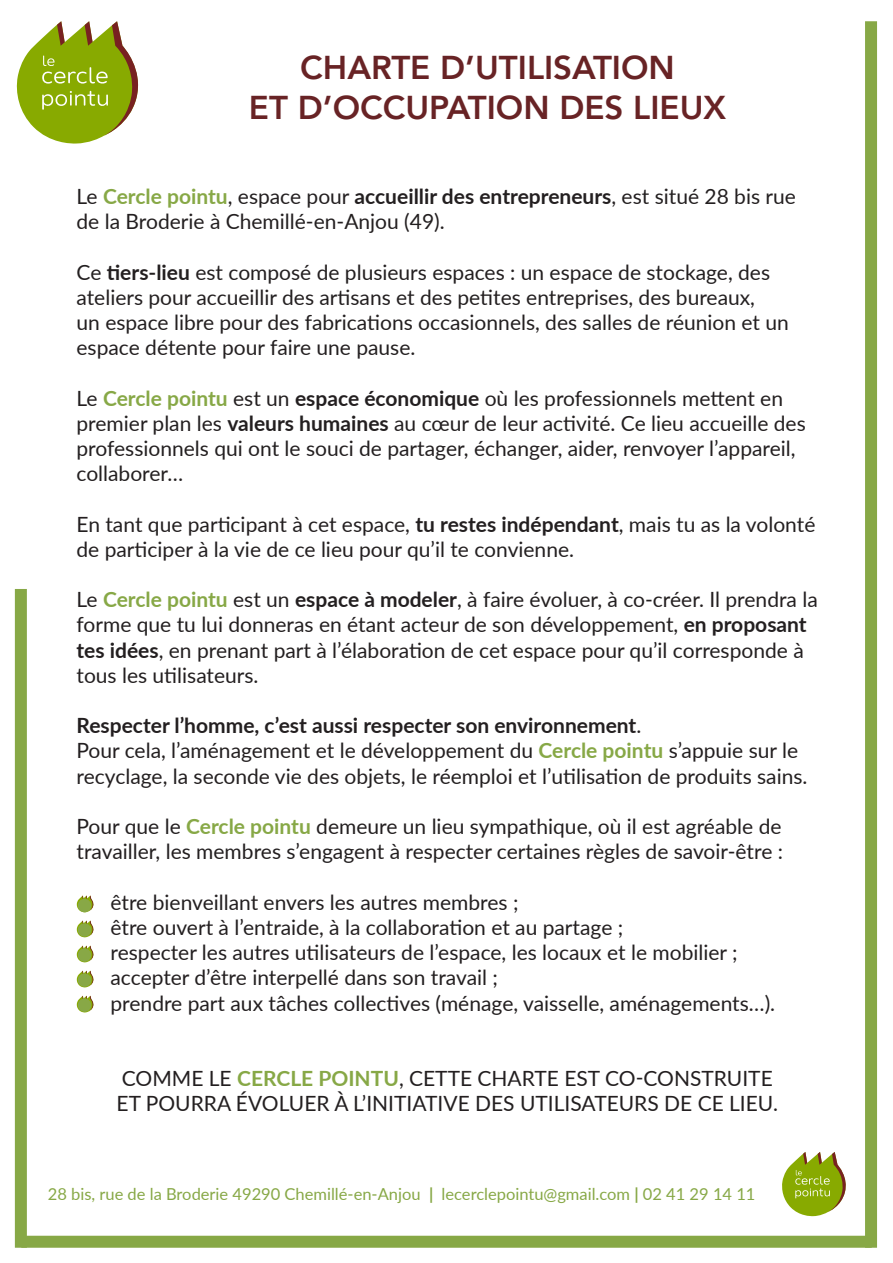
<style>
.page{position:relative;width:893px;height:1263px;background:#fff}
.page>*{position:absolute;margin:0;border:0;box-sizing:border-box;transform-origin:0 0}
.t1{font:800 33px "Avenir";color:#682325}
.t2{font:21px/25.2px "Lato";color:#231f20}
.t3{font:700 21px "Lato";color:#231f20}
.t4{font:16.5px "Lato";color:#87a846}
.s1{font-weight:700;color:#87a846}
.s2{font-weight:700}
.s3{font-weight:400}
</style>
<div class="page">
<svg style="left:16px;top:21px;width:123px;height:123px"></svg>
<div style="left:21px;top:1236px;width:851px;height:12px;background:#87a846"></div>
<div style="left:15px;top:589px;width:12px;height:659px;background:#87a846"></div>
<div style="left:865px;top:21px;width:12px;height:1227px;background:#87a846"></div>
<svg style="left:782px;top:1152px;width:64px;height:64px"></svg>
<svg style="left:77px;top:895px;width:17px;height:17px"></svg>
<svg style="left:77px;top:921px;width:17px;height:16px"></svg>
<svg style="left:77px;top:946px;width:17px;height:16px"></svg>
<svg style="left:77px;top:971px;width:17px;height:16px"></svg>
<svg style="left:77px;top:996px;width:17px;height:16px"></svg>
<div style="left:78px;top:998px;width:13px;height:14px;background:#88a846;border-radius:50%"></div>
<div style="left:78px;top:948px;width:13px;height:14px;background:#88a846;border-radius:50%"></div>
<div style="left:78px;top:973px;width:13px;height:14px;background:#88a846;border-radius:50%"></div>
<div style="left:78px;top:923px;width:13px;height:14px;background:#88a846;border-radius:50%"></div>
<div style="left:78px;top:899px;width:13px;height:13px;background:#88a846;border-radius:50%"></div>
<p class="t1" style="left:300px;top:42px;width:376px">CHARTE D’UTILISATION</p>
<p class="t1" style="left:249px;top:82px;width:479px">ET D’OCCUPATION DES LIEUX</p>
<p class="t2" style="left:77px;top:183px;width:721px">Le <span class="s1">Cercle pointu</span>, espace pour <span class="s2">accueillir des entrepreneurs</span>, est situé 28 bis rue de la Broderie à Chemillé-en-Anjou (49).</p>
<p class="t2" style="left:77px;top:258px;width:695px">Ce <span class="s2">tiers-lieu</span> est composé de plusieurs espaces : un espace de stockage, des</p>
<p class="t2" style="left:77px;top:284px;width:680px">ateliers pour accueillir des artisans et des petites entreprises, des bureaux,</p>
<p class="t2" style="left:77px;top:309px;width:714px">un espace libre pour des fabrications occasionnels, des salles de réunion et un espace détente pour faire une pause.</p>
<p class="t2" style="left:77px;top:384px;width:731px">Le <span class="s1">Cercle pointu</span> est un <span class="s2">espace économique</span> où les professionnels mettent en premier plan les <span class="s2">valeurs humaines</span> au cœur de leur activité. Ce lieu accueille des professionnels qui ont le souci de partager, échanger, aider, renvoyer l’appareil, collaborer…</p>
<p class="t2" style="left:77px;top:510px;width:740px">En tant que participant à cet espace, <span class="s2">tu restes indépendant</span>, mais tu as la volonté de participer à la vie de ce lieu pour qu’il te convienne.</p>
<p class="t2" style="left:77px;top:586px;width:743px">Le <span class="s1">Cercle pointu</span> est un <span class="s2">espace à modeler</span>, à faire évoluer, à co-créer. Il prendra la forme que tu lui donneras en étant acteur de son développement, <span class="s2">en proposant tes idées</span>, en prenant part à l’élaboration de cet espace pour qu’il corresponde à tous les utilisateurs.</p>
<p class="t3" style="left:77px;top:710px;width:566px">Respecter l’homme, c’est aussi respecter son environnement<span class="s3">.</span></p>
<p class="t2" style="left:77px;top:737px;width:732px">Pour cela, l’aménagement et le développement du <span class="s1">Cercle pointu</span> s’appuie sur le recyclage, la seconde vie des objets, le réemploi et l’utilisation de produits sains.</p>
<p class="t2" style="left:77px;top:813px;width:708px">Pour que le <span class="s1">Cercle pointu</span> demeure un lieu sympathique, où il est agréable de travailler, les membres s’engagent à respecter certaines règles de savoir-être :</p>
<p class="t2" style="left:111px;top:888px;width:409px">être bienveillant envers les autres membres ;</p>
<p class="t2" style="left:111px;top:914px;width:514px">être ouvert à l’entraide, à la collaboration et au partage ;</p>
<p class="t2" style="left:111px;top:939px;width:629px">respecter les autres utilisateurs de l’espace, les locaux et le mobilier ;</p>
<p class="t2" style="left:111px;top:964px;width:389px">accepter d’être interpellé dans son travail ;</p>
<p class="t2" style="left:111px;top:989px;width:666px">prendre part aux tâches collectives (ménage, vaisselle, aménagements…).</p>
<p class="t2" style="left:122px;top:1065px;width:652px">COMME LE <span class="s1">CERCLE POINTU</span>, CETTE CHARTE EST CO-CONSTRUITE</p>
<p class="t2" style="left:117px;top:1090px;width:663px">ET POURRA ÉVOLUER À L’INITIATIVE DES UTILISATEURS DE CE LIEU.</p>
<p class="t4" style="left:48px;top:1182px;width:709px">28 bis, rue de la Broderie 49290 Chemillé-en-Anjou <span class="s2">|</span> lecerclepointu@gmail.com <span class="s2">|</span> 02 41 29 14 11</p>
</div>
